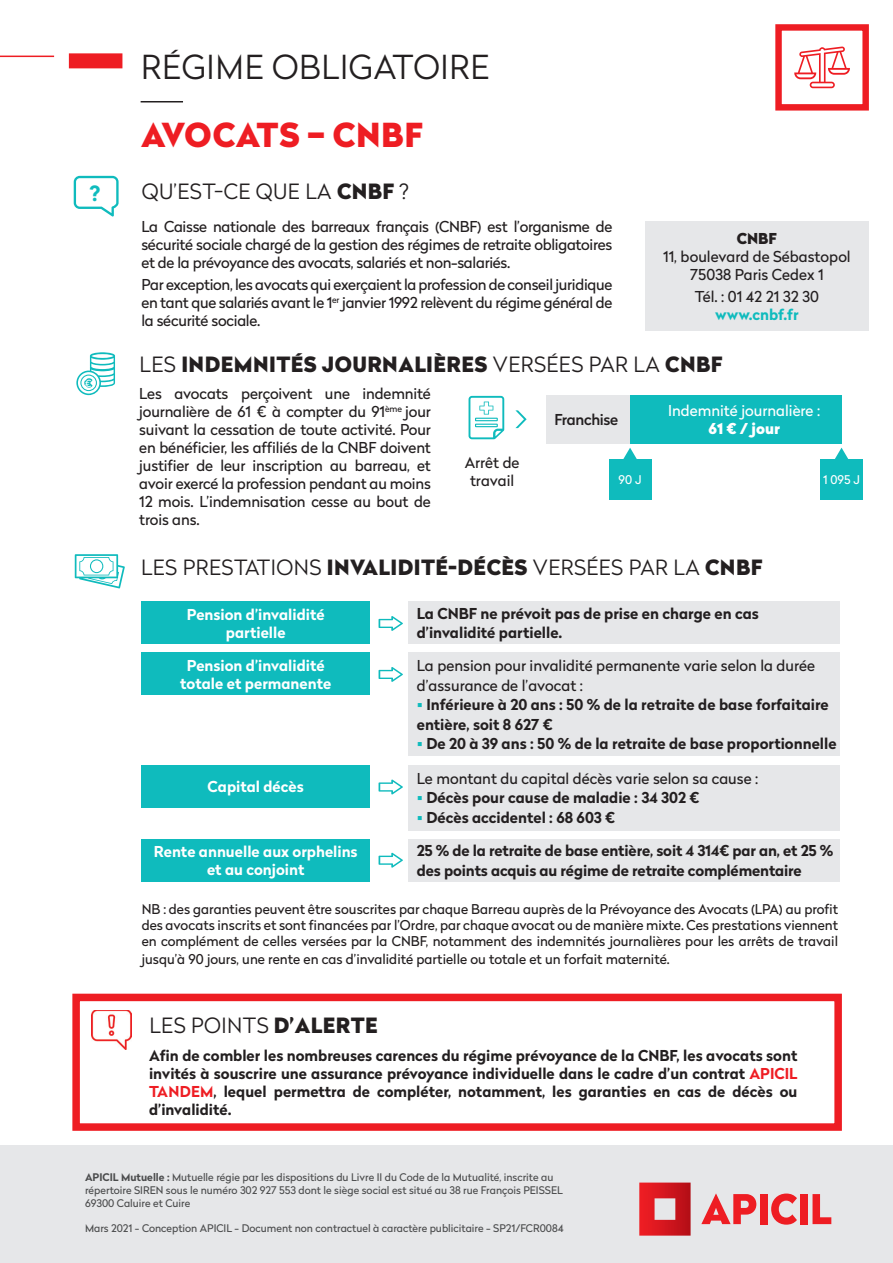
<style>
.page{position:relative;width:893px;height:1263px;background:#fff}
.page>*{position:absolute;margin:0;border:0;box-sizing:border-box;transform-origin:0 0}
.t1{font:300 33px "Radikal";letter-spacing:.02em;color:#231f20}
.t2{font:900 33px "Radikal";letter-spacing:.02em;color:#ee1d23}
.t3{font:300 21px "Radikal";letter-spacing:.02em;color:#231f20}
.t4{font:900 21px "Radikal";letter-spacing:.02em;color:#231f20}
.t5{font:700 21px "Radikal";color:#0fbbbd}
.t6{font:15px/18px "Radikal";letter-spacing:-.005em;color:#231f20;text-align:justify}
.t7{font:700 15px/18px "Radikal";color:#231f20}
.t8{font:700 15px/18px "Radikal";color:#fff;text-align:center}
.t9{font:15px "Radikal";color:#fff}
.t10{font:700 15px "Radikal";color:#0fbbbd}
.t11{font:500 15px "Radikal";letter-spacing:-.02em;color:#231f20}
.t12{font:900 15px "Radikal";color:#fff}
.t13{font:900 15px "Radikal";color:#231f20}
.t14{font:13.5px/16.2px "Radikal";color:#231f20;text-align:justify}
.t15{font:12px "Radikal";color:#fff}
.t16{font:10.5px/12.6px "Radikal";color:#4b4c4d}
.t17{font:9.75px "Radikal";color:#fff}
.s1{font-weight:900}
.s2{font-weight:300}
.s3{color:#0fbbbd}
.s4{color:#ee1d23}
.s5{font-weight:700}
</style>
<div class="page">
<div style="left:775px;top:24px;width:94px;height:87px;border:6px solid #ee1d23"></div>
<div style="left:69px;top:53px;width:53px;height:15px;background:#ee1d23"></div>
<hr style="left:0;top:56px;width:54px;height:1px;background:#ee1d23">
<hr style="left:141px;top:101px;width:42px;height:1px;background:#231f20">
<svg style="left:74px;top:176px;width:45px;height:40px"></svg>
<svg style="left:76px;top:352px;width:39px;height:43px"></svg>
<svg style="left:75px;top:554px;width:50px;height:34px"></svg>
<div style="left:72px;top:994px;width:770px;height:137px;border:8px solid #ee1d23"></div>
<img style="left:92px;top:1010px;width:40px;height:40px">
<div style="left:645px;top:221px;width:224px;height:110px;background:#e6e7e9"></div>
<div style="left:408px;top:653px;width:432px;height:103px;background:#e6e7e9"></div>
<div style="left:408px;top:602px;width:432px;height:42px;background:#e6e7e9"></div>
<div style="left:141px;top:653px;width:229px;height:42px;background:#0fbbbd"></div>
<div style="left:141px;top:602px;width:229px;height:42px;background:#0fbbbd"></div>
<svg style="left:379px;top:667px;width:24px;height:15px"></svg>
<svg style="left:379px;top:616px;width:24px;height:15px"></svg>
<div style="left:141px;top:765px;width:229px;height:43px;background:#0fbbbd"></div>
<div style="left:141px;top:839px;width:229px;height:42px;background:#0fbbbd"></div>
<svg style="left:379px;top:779px;width:24px;height:15px"></svg>
<svg style="left:379px;top:853px;width:24px;height:15px"></svg>
<div style="left:408px;top:765px;width:432px;height:65px;background:#e6e7e9"></div>
<div style="left:408px;top:839px;width:432px;height:42px;background:#e6e7e9"></div>
<svg style="left:794px;top:46px;width:56px;height:42px"></svg>
<svg style="left:515px;top:410px;width:12px;height:18px"></svg>
<div style="left:546px;top:395px;width:84px;height:48px;background:#e6e7e9"></div>
<div style="left:630px;top:395px;width:211px;height:49px;background:#0fbbbd"></div>
<svg style="left:623px;top:448px;width:14px;height:11px"></svg>
<div style="left:609px;top:459px;width:42px;height:41px;background:#0fbbbd"></div>
<svg style="left:835px;top:448px;width:14px;height:11px"></svg>
<div style="left:820px;top:459px;width:43px;height:41px;background:#0fbbbd"></div>
<svg style="left:469px;top:396px;width:35px;height:43px"></svg>
<div style="left:0;top:1146px;width:893px;height:117px;background:#e6e7e9"></div>
<svg style="left:639px;top:1182px;width:52px;height:53px;background:#d63d43"></svg>
<svg style="left:701px;top:1193px;width:55px;height:31px"></svg>
<div style="left:760px;top:1194px;width:7px;height:30px;background:#ee1d23"></div>
<svg style="left:771px;top:1193px;width:26px;height:32px"></svg>
<div style="left:800px;top:1194px;width:7px;height:30px;background:#ee1d23"></div>
<svg style="left:812px;top:1194px;width:19px;height:30px"></svg>
<h1 class="t1" style="left:141px;top:44px;width:349px">RÉGIME OBLIGATOIRE</h1>
<h1 class="t2" style="left:141px;top:110px;width:283px">AVOCATS – CNBF</h1>
<h2 class="t5" style="left:90px;top:178px;width:13px">?</h2>
<h2 class="t3" style="left:142px;top:176px;width:269px">QU’EST-CE QUE LA <span class="s1">CNBF</span> ?</h2>
<p class="t6" style="left:141px;top:217px;width:472px">La Caisse nationale des barreaux français (CNBF) est l’organisme de sécurité sociale chargé de la gestion des régimes de retraite obligatoires et de la prévoyance des avocats, salariés et non-salariés.</p>
<p class="t6" style="left:141px;top:275px;width:472px">Par exception, les avocats qui exerçaient la profession de conseil juridique en tant que salariés avant le 1<sup>er</sup> janvier 1992 relèvent du régime général de la sécurité sociale.</p>
<p class="t13" style="left:737px;top:228px;width:42px">CNBF</p>
<p class="t6" style="left:663px;top:248px;width:189px;text-align:center">11, boulevard de Sébastopol<br>75038 Paris Cedex 1</p>
<p class="t6" style="left:695px;top:287px;width:125px">Tél. : 01 42 21 32 30</p>
<p class="t10" style="left:715px;top:304px;width:85px">www.cnbf.fr</p>
<p class="t17" style="left:85px;top:376px;width:8px">€</p>
<h2 class="t4" style="left:140px;top:349px;width:585px"><span class="s2">LES</span> INDEMNITÉS JOURNALIÈRES <span class="s2">VERSÉES PAR LA</span> CNBF</h2>
<p class="t6" style="left:139px;top:384px;width:293px">Les avocats perçoivent une indemnité journalière de 61 € à compter du 91<sup>ème</sup> jour suivant la cessation de toute activité. Pour en bénéficier, les affiliés de la CNBF doivent justifier de leur inscription au barreau, et avoir exercé la profession pendant au moins 12 mois. L’indemnisation cesse au bout de trois ans.</p>
<p class="t6" style="left:465px;top:453px;width:56px;text-align:center">Arrêt de travail</p>
<p class="t11" style="left:554px;top:409px;width:65px">Franchise</p>
<p class="t9" style="left:668px;top:400px;width:154px">Indemnité journalière :</p>
<p class="t12" style="left:708px;top:417px;width:73px">61 € / jour</p>
<p class="t15" style="left:619px;top:471px;width:24px">90 J</p>
<p class="t15" style="left:823px;top:471px;width:38px">1 095 J</p>
<h2 class="t3" style="left:141px;top:553px;width:623px">LES PRESTATIONS <span class="s1">INVALIDITÉ-DÉCÈS</span> VERSÉES PAR LA <span class="s1">CNBF</span></h2>
<p class="t8" style="left:187px;top:605px;width:139px">Pension d’invalidité partielle</p>
<p class="t8" style="left:180px;top:656px;width:153px">Pension d’invalidité totale et permanente</p>
<p class="t7" style="left:417px;top:603px;width:344px;line-height:19.5px">La CNBF ne prévoit pas de prise en charge en cas d’invalidité partielle.</p>
<p class="t6" style="left:417px;top:655px;width:400px;line-height:19.5px">La pension pour invalidité permanente varie selon la durée d’assurance de l’avocat :</p>
<p class="t7" style="left:417px;top:694px;width:413px;line-height:19.5px"><span class="s3">▪</span> Inférieure à 20 ans : 50 % de la retraite de base forfaitaire entière, soit 8 627 €</p>
<p class="t7" style="left:417px;top:734px;width:421px"><span class="s3">▪</span> De 20 à 39 ans : 50 % de la retraite de base proportionnelle</p>
<p class="t6" style="left:417px;top:769px;width:343px">Le montant du capital décès varie selon sa cause :</p>
<p class="t7" style="left:417px;top:788px;width:284px"><span class="s3">▪</span> Décès pour cause de maladie : 34 302 €</p>
<p class="t7" style="left:417px;top:808px;width:200px"><span class="s3">▪</span> Décès accidentel : 68 603 €</p>
<p class="t7" style="left:417px;top:840px;width:418px;line-height:19.5px">25 % de la retraite de base entière, soit 4 314€ par an, et 25 % des points acquis au régime de retraite complémentaire</p>
<p class="t14" style="left:142px;top:901px;width:698px">NB : des garanties peuvent être souscrites par chaque Barreau auprès de la Prévoyance des Avocats (LPA) au profit des avocats inscrits et sont financées par l’Ordre, par chaque avocat ou de manière mixte. Ces prestations viennent en complément de celles versées par la CNBF, notamment des indemnités journalières pour les arrêts de travail</p>
<p class="t14" style="left:142px;top:951px;width:530px">jusqu’à 90 jours, une rente en cas d’invalidité partielle ou totale et un forfait maternité.</p>
<p class="t8" style="left:208px;top:777px;width:98px">Capital décès</p>
<p class="t8" style="left:154px;top:842px;width:205px">Rente annuelle aux orphelins et au conjoint</p>
<h2 class="t3" style="left:149px;top:1011px;width:230px">LES POINTS <span class="s1">D’ALERTE</span></h2>
<p class="t7" style="left:149px;top:1046px;width:650px;text-align:justify">Afin de combler les nombreuses carences du régime prévoyance de la CNBF, les avocats sont invités à souscrire une assurance prévoyance individuelle dans le cadre d’un contrat <span class="s4">APICIL TANDEM</span>, lequel permettra de compléter, notamment, les garanties en cas de décès ou d’invalidité.</p>
<p class="t16" style="left:85px;top:1171px;width:479px"><span class="s5">APICIL Mutuelle :</span> Mutuelle régie par les dispositions du Livre II du Code de la Mutualité, inscrite au répertoire SIREN sous le numéro 302 927 553 dont le siège social est situé au 38 rue François PEISSEL<br>69300 Caluire et Cuire</p>
<p class="t16" style="left:85px;top:1221px;width:480px">Mars 2021 - Conception APICIL - Document non contractuel à caractère publicitaire - SP21/FCR0084</p>
</div>
